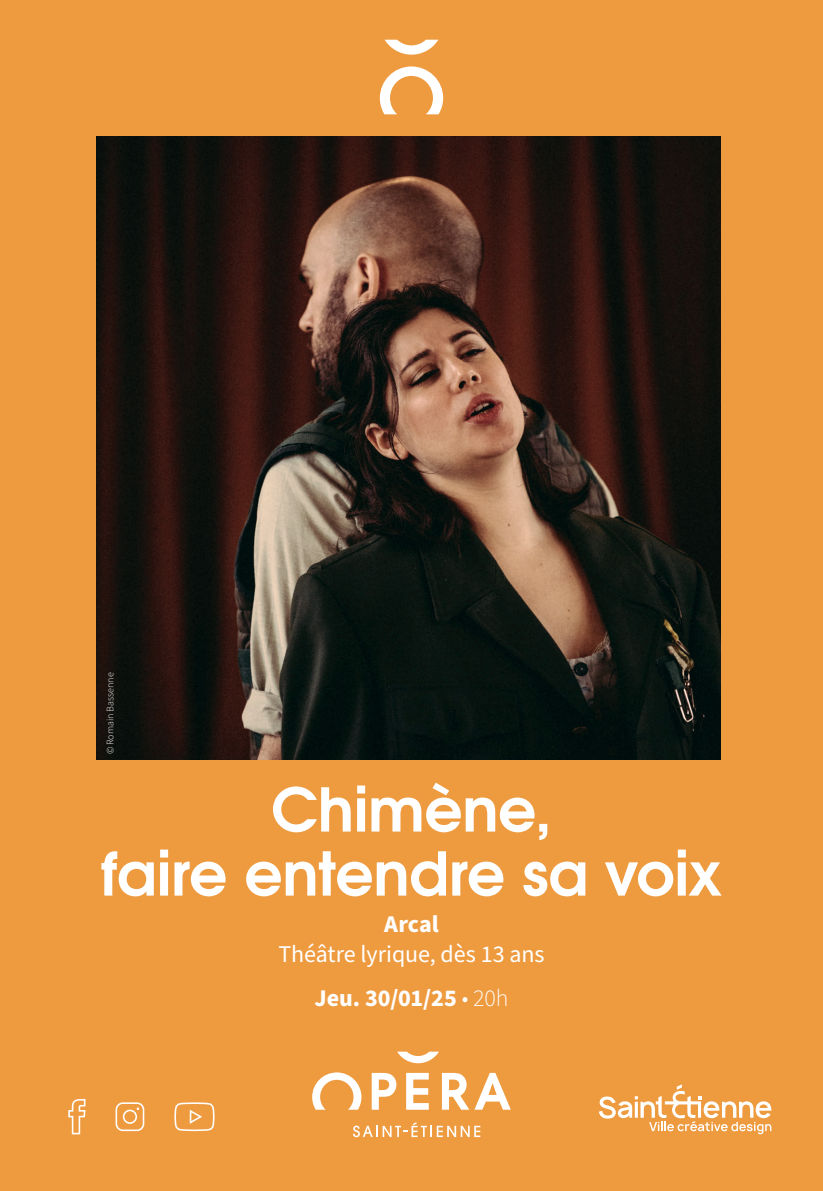
<style>
.page{position:relative;width:823px;height:1191px;background:#fff}
.page>*{position:absolute;margin:0;border:0;box-sizing:border-box;transform-origin:0 0}
.t1{font:700 60px/64px "Te X Gyre Adventor";letter-spacing:-.005em;color:#fff;text-align:center}
.t2{font:24px "Source Sans Pro";letter-spacing:-.005em;color:#fff}
.t3{font:700 24px "Source Sans Pro";color:#fff}
.t4{font:300 10px "Source Sans Pro";color:#fff}
.s1{font-weight:300}
</style>
<div class="page">
<div style="left:0;top:0;width:822px;height:1191px;background:#ee9b40"></div>
<svg style="left:379px;top:66px;width:64px;height:48px"></svg>
<svg style="left:385px;top:40px;width:53px;height:15px"></svg>
<svg style="left:599px;top:1084px;width:172px;height:50px"></svg>
<svg style="left:353px;top:1122px;width:127px;height:15px"></svg>
<svg style="left:312px;top:1072px;width:49px;height:37px"></svg>
<svg style="left:371px;top:1073px;width:25px;height:36px"></svg>
<svg style="left:406px;top:1073px;width:22px;height:36px"></svg>
<svg style="left:441px;top:1073px;width:69px;height:36px"></svg>
<svg style="left:397px;top:1051px;width:41px;height:12px"></svg>
<svg style="left:68px;top:1099px;width:18px;height:36px"></svg>
<svg style="left:174px;top:1102px;width:41px;height:30px"></svg>
<div style="left:115px;top:1102px;width:29px;height:29px;border:2px solid #fff;border-radius:7px"></div>
<div style="left:123px;top:1109px;width:14px;height:14px;border:2px solid #fff;border-radius:50%"></div>
<img style="left:96px;top:136px;width:624px;height:624px">
<p class="t4" style="left:103px;top:754px;width:83px;rotate:-90deg">© Romain Bassenne</p>
<p class="t1" style="left:101px;top:771px;width:622px">Chimène,<br>faire entendre sa voix</p>
<p class="t3" style="left:384px;top:907px;width:56px">Arcal</p>
<p class="t2" style="left:278px;top:937px;width:267px">Théâtre lyrique, dès 13 ans</p>
<p class="t3" style="left:314px;top:981px;width:196px">Jeu. 30/01/25 <span class="s1">• 20h</span></p>
</div>
